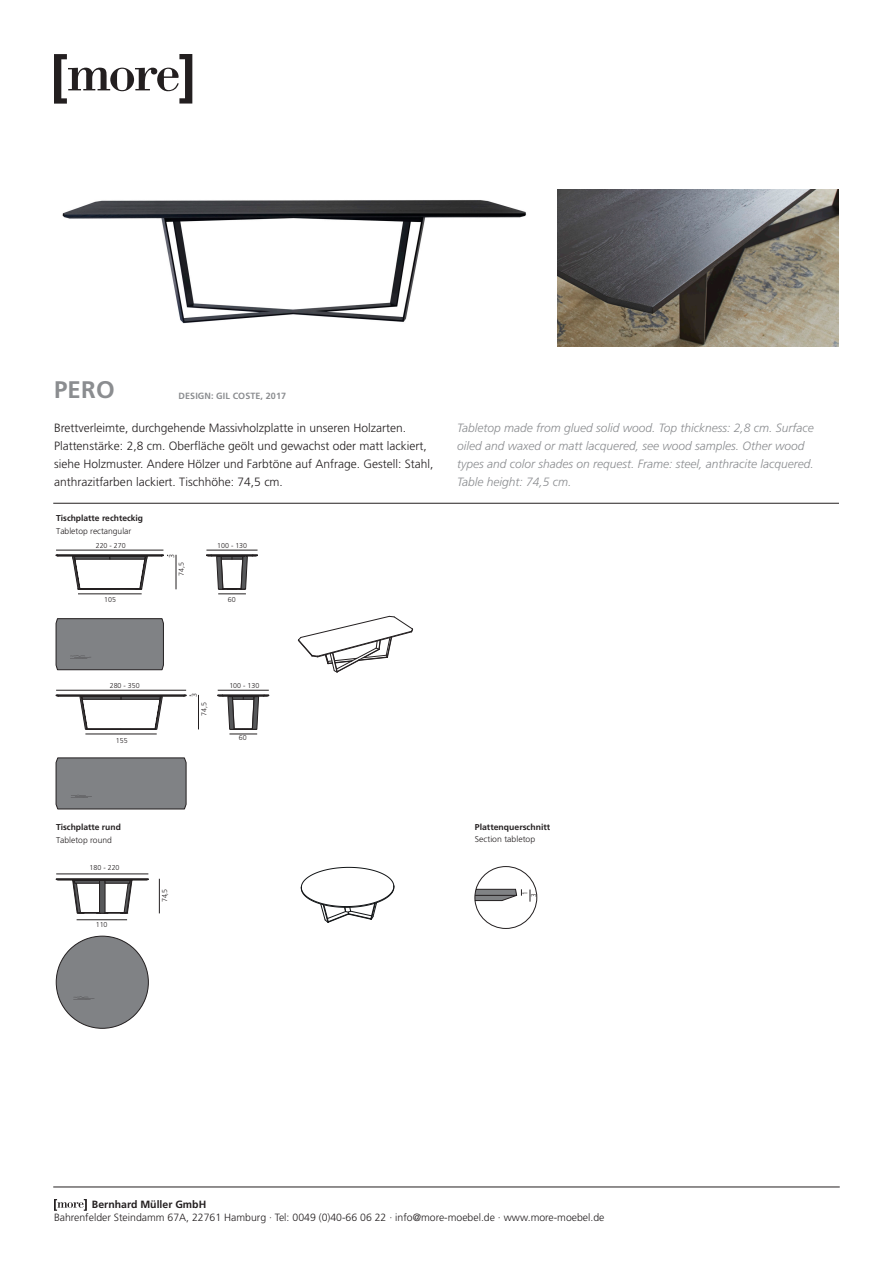
<style>
.page{position:relative;width:893px;height:1263px;background:#fff}
.page>*{position:absolute;margin:0;border:0;box-sizing:border-box;transform-origin:0 0}
.t1{font:700 24px "Frutiger";color:#8b8d90}
.Fließtext_S_1{font:300 12px/18px "Frutiger";color:#231f20}
.Fließtext_S_1_Englis{font:italic 300 12px/18px "Frutiger";color:#8b8d90}
.t2{font:300 10.5px "Frutiger";color:#231f20}
.t3{font:700 10.5px "Frutiger";color:#231f20}
.t4{font:700 9px "Frutiger";letter-spacing:.01em;color:#8b8d90}
.t5{font:700 8.55px/12.8px "Frutiger";color:#231f20}
.t6{font:300 7.05px "Frutiger LT Std";color:#231f20}
.t7{font:300 7.05px "Frutiger LT Std";color:#231f20;scale:.91 1}
.s1{font-family:"Frutiger LT Std";font-weight:300}
</style>
<div class="page">
<hr style="left:53px;top:503px;width:786px;height:1px;background:#231f20">
<hr style="left:53px;top:1187px;width:787px;height:1px;background:#231f20">
<svg style="left:54px;top:54px;width:138px;height:50px"></svg>
<svg style="left:54px;top:1199px;width:33px;height:12px"></svg>
<img style="left:62px;top:200px;width:465px;height:124px">
<img style="left:558px;top:190px;width:281px;height:156px">
<svg style="left:298px;top:616px;width:115px;height:57px"></svg>
<svg style="left:56px;top:757px;width:131px;height:52px;background:#7d7f82"></svg>
<svg style="left:56px;top:694px;width:135px;height:36px"></svg>
<hr style="left:198px;top:695px;width:1px;height:34px;background:#231f20">
<hr style="left:56px;top:690px;width:130px;height:1px;background:#231f20">
<hr style="left:218px;top:690px;width:51px;height:1px;background:#231f20">
<hr style="left:85px;top:734px;width:72px;height:1px;background:#231f20">
<svg style="left:217px;top:694px;width:52px;height:41px"></svg>
<svg style="left:475px;top:866px;width:62px;height:63px"></svg>
<hr style="left:475px;top:895px;width:42px;height:1px;background:#231f20">
<svg style="left:56px;top:618px;width:108px;height:52px;background:#7c7d80"></svg>
<svg style="left:56px;top:554px;width:112px;height:36px"></svg>
<hr style="left:176px;top:555px;width:1px;height:34px;background:#231f20">
<hr style="left:56px;top:550px;width:107px;height:1px;background:#231f20">
<hr style="left:206px;top:550px;width:52px;height:1px;background:#231f20">
<hr style="left:78px;top:594px;width:64px;height:1px;background:#231f20">
<svg style="left:206px;top:554px;width:52px;height:41px"></svg>
<hr style="left:78px;top:589px;width:32px;height:1px;background:#57585a">
<div style="left:78px;top:588px;width:32px;height:1px;border:1px solid #231f20"></div>
<svg style="left:56px;top:878px;width:93px;height:36px"></svg>
<svg style="left:56px;top:936px;width:93px;height:93px"></svg>
<hr style="left:56px;top:874px;width:92px;height:1px;background:#231f20">
<hr style="left:77px;top:919px;width:50px;height:1px;background:#231f20">
<hr style="left:159px;top:879px;width:1px;height:34px;background:#231f20">
<svg style="left:301px;top:867px;width:94px;height:56px"></svg>
<p class="t1" style="left:54px;top:376px;width:62px">PERO</p>
<p class="t4" style="left:179px;top:390px;width:109px">DESIGN: GIL COSTE, 2017</p>
<p class="Fließtext_S_1" style="left:54px;top:419px;width:381px">Brettverleimte, durchgehende Massivholzplatte in unseren Holzarten.<br>Plattenstärke: 2,8 cm. Oberfläche geölt und gewachst oder matt lackiert, siehe Holzmuster. Andere Hölzer und Farbtöne auf Anfrage. Gestell: Stahl, anthrazitfarben lackiert. Tischhöhe: 74,5 cm.</p>
<p class="Fließtext_S_1_Englis" style="left:457px;top:419px;width:358px">Tabletop made from glued solid wood. Top thickness: 2,8 cm. Surface oiled and waxed or matt lacquered, see wood samples. Other wood</p>
<p class="Fließtext_S_1_Englis" style="left:457px;top:455px;width:358px">types and color shades on request. Frame: steel, anthracite lacquered.<br>Table height: 74,5 cm.</p>
<p class="t5" style="left:56px;top:512px;width:89px">Tischplatte rechteckig<br><span class="s1">Tabletop rectangular</span></p>
<p class="t6" style="left:96px;top:541px;width:31px">220 - 270</p>
<p class="t6" style="left:217px;top:541px;width:31px">100 - 130</p>
<p class="t6" style="left:168px;top:558px;width:5px;rotate:-90deg">3</p>
<p class="t6" style="left:177px;top:576px;width:15px;rotate:-90deg">74,5</p>
<p class="t6" style="left:104px;top:596px;width:13px">105</p>
<p class="t6" style="left:228px;top:596px;width:9px">60</p>
<p class="t6" style="left:110px;top:681px;width:31px">280 - 350</p>
<p class="t6" style="left:229px;top:681px;width:31px">100 - 130</p>
<p class="t6" style="left:190px;top:697px;width:5px;rotate:-90deg">3</p>
<p class="t6" style="left:116px;top:736px;width:13px">155</p>
<p class="t5" style="left:56px;top:821px;width:66px">Tischplatte rund<br><span class="s1">Tabletop round</span></p>
<p class="t6" style="left:90px;top:864px;width:31px">180 - 220</p>
<p class="t6" style="left:96px;top:921px;width:13px">110</p>
<p class="t6" style="left:200px;top:716px;width:15px;rotate:-90deg">74,5</p>
<p class="t6" style="left:239px;top:733px;width:9px">60</p>
<p class="t6" style="left:161px;top:902px;width:15px;rotate:-90deg">74,5</p>
<p class="t5" style="left:475px;top:820px;width:77px">Plattenquerschnitt<br><span class="s1">Section tabletop</span></p>
<p class="t7" style="left:521px;top:895px;width:5px;rotate:-90deg">1</p>
<p class="t7" style="left:530px;top:897px;width:5px;rotate:-90deg">3</p>
<p class="t3" style="left:92px;top:1198px;width:116px">Bernhard Müller GmbH</p>
<p class="t2" style="left:54px;top:1211px;width:552px">Bahrenfelder Steindamm 67A, 22761 Hamburg ∙ Tel: 0049 (0)40-66 06 22 ∙ info@more-moebel.de ∙ www.more-moebel.de</p>
</div>
